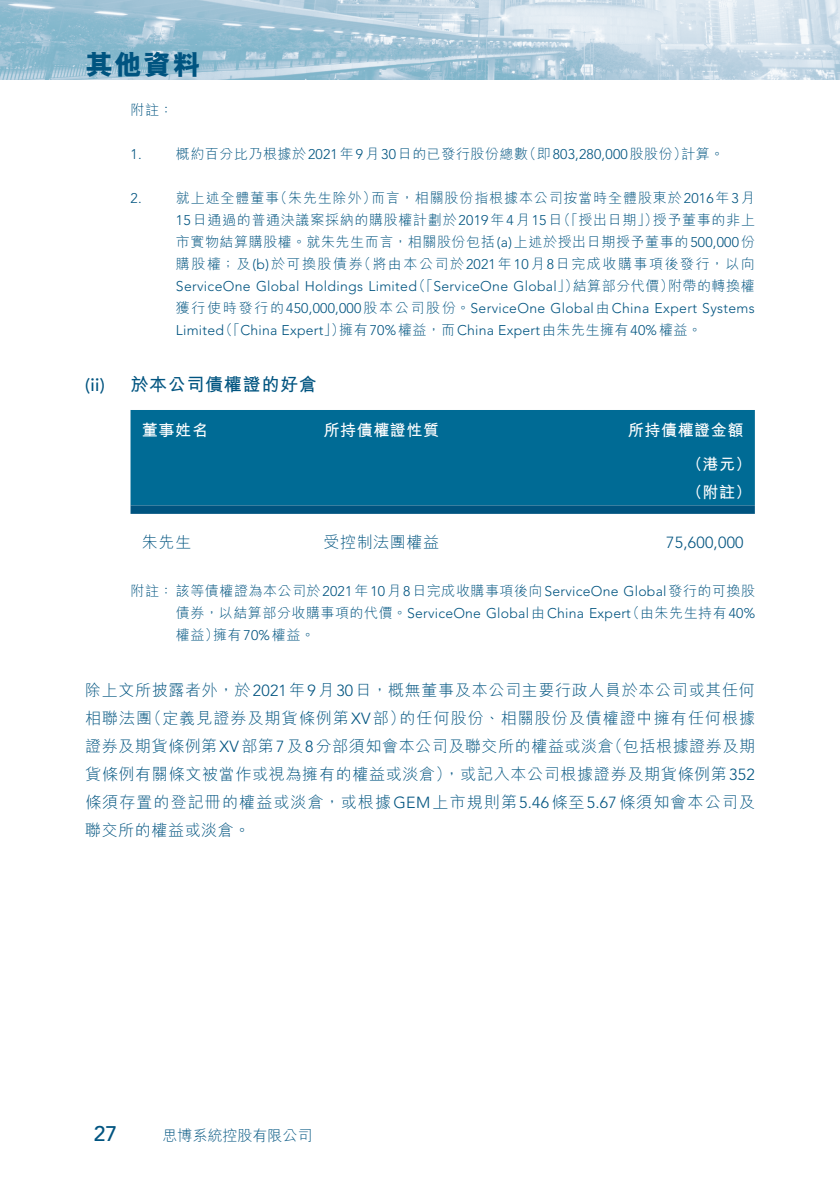
<style>
.page{position:relative;width:840px;height:1191px;background:#fff}
.page>*{position:absolute;margin:0;border:0;box-sizing:border-box;transform-origin:0 0}
.Running_Head{font:800 28px "M Hei HK";color:#005480}
.t1{font:500 21px "Avenir LT Std";color:#005480}
._02_H2{font:700 18px "M Hei HK";letter-spacing:.035em;color:#005480}
._02_H2-2{font:500 18px "Avenir LT Std";color:#005480}
._00_txt{font:300 16px/28px "M Hei HK";letter-spacing:.045em;color:#005480;text-align:right}
._50_Table_txt{font:700 16px "M Hei HK";letter-spacing:.035em;color:#fff}
._00_txt-2{font:300 16px "M Hei HK";letter-spacing:.065em;color:#005480}
._50_Table_txt-2{font:300 16px "Avenir LT Std";letter-spacing:.015em;color:#005480}
._50_Table_txt-3{font:300 16px "M Hei HK";letter-spacing:.035em;color:#005480}
.t2{font:300 15px "M Hei HK";color:#005480}
._06_Notes{font:300 14px "Avenir LT Std";letter-spacing:.025em;color:#005480}
._06_Notes-2{font:300 14px "M Hei HK";letter-spacing:.04em;color:#005480}
._06_Notes-3{font:300 14px "M Hei HK";letter-spacing:.11em;color:#005480}
._06_Notes-4{font:300 14px "M Hei HK";letter-spacing:.06em;color:#005480}
.s1{font-family:"M Hei HK"}
.s2{font-family:"Avenir LT Std"}
</style>
<div class="page">
<img style="left:0;top:0;width:839px;height:79px">
<div style="left:130px;top:410px;width:624px;height:95px;background:#006b95"></div>
<svg style="left:130px;top:505px;width:624px;height:9px;background:#0a5b85"></svg>
<p class="Running_Head" style="left:85px;top:50px;width:117px">其他資料</p>
<p class="_06_Notes-2" style="left:130px;top:102px;width:44px">附註：</p>
<p class="_02_H2-2" style="left:85px;top:374px;width:21px">)i i(</p>
<p class="_06_Notes" style="left:130px;top:145px;width:13px">1.</p>
<p class="_06_Notes" style="left:130px;top:189px;width:13px">2.</p>
<p class="_06_Notes" style="left:522px;top:145px;width:166px"><span class="s1">（即</span>803,280,000<span class="s1">股股份）</span></p>
<p class="_06_Notes-2" style="left:681px;top:146px;width:44px">計算。</p>
<p class="_06_Notes-2" style="left:176px;top:146px;width:353px">概約百分比乃根據於<span class="s2">2021</span>年<span class="s2">9</span>月<span class="s2">30</span>日的已發行股份總數</p>
<p class="_06_Notes-2" style="left:273px;top:190px;width:104px">（朱先生除外）</p>
<p class="_06_Notes-4" style="left:371px;top:190px;width:385px">而言，相關股份指根據本公司按當時全體股東於<span class="s2">2016</span>年<span class="s2">3</span>月</p>
<p class="_06_Notes-4" style="left:176px;top:190px;width:105px">就上述全體董事</p>
<p class="_06_Notes-2" style="left:556px;top:212px;width:103px">（「授出日期」）</p>
<p class="_06_Notes-2" style="left:176px;top:212px;width:388px"><span class="s2">15</span>日通過的普通決議案採納的購股權計劃於<span class="s2">2019</span>年<span class="s2">4</span>月<span class="s2">15</span>日</p>
<p class="_06_Notes-2" style="left:176px;top:234px;width:580px">市實物結算購股權。就朱先生而言，相關股份包括 <span class="s2">)a(</span> 上述於授出日期授予董事的<span class="s2">500,000</span>份</p>
<p class="_06_Notes-3" style="left:357px;top:256px;width:399px">（將由本公司於<span class="s2">2021</span>年<span class="s2">10</span>月<span class="s2">8</span>日完成收購事項後發行，以向</p>
<p class="_06_Notes-2" style="left:652px;top:212px;width:104px">授予董事的非上</p>
<p class="_06_Notes-3" style="left:176px;top:256px;width:188px">購股權；及 <span class="s2">b( )</span>於可換股債券</p>
<p class="_06_Notes" style="left:411px;top:277px;width:168px"><span class="s1">（「</span>ServiceOne Global<span class="s1">」）</span></p>
<p class="_06_Notes-2" style="left:572px;top:278px;width:102px">結算部分代價）</p>
<p class="_06_Notes-2" style="left:667px;top:278px;width:88px">附帶的轉換權</p>
<p class="_06_Notes" style="left:176px;top:277px;width:242px">ServiceOne Global Holdings Limited</p>
<p class="_06_Notes" style="left:176px;top:299px;width:580px"><span class="s1">獲行使時發行的</span>450,000,000<span class="s1">股本公司股份。</span>ServiceOne Global<span class="s1">由</span>China Expert Systems</p>
<p class="_06_Notes" style="left:339px;top:321px;width:364px"><span class="s1">擁有</span>70%<span class="s1">權益，而</span>China Expert<span class="s1">由朱先生擁有</span> 40%<span class="s1">權益。</span></p>
<p class="_06_Notes" style="left:219px;top:321px;width:127px"><span class="s1">（「</span>China Expert<span class="s1">」）</span></p>
<p class="_06_Notes" style="left:176px;top:321px;width:49px">Limited</p>
<p class="_02_H2" style="left:130px;top:371px;width:187px">於本公司債權證的好倉</p>
<p class="_50_Table_txt" style="left:142px;top:418px;width:67px">董事姓名</p>
<p class="_50_Table_txt" style="left:323px;top:418px;width:117px">所持債權證性質</p>
<p class="_50_Table_txt" style="left:627px;top:418px;width:117px">所持債權證金額</p>
<p class="_50_Table_txt" style="left:686px;top:452px;width:67px">（港元(</p>
<p class="_50_Table_txt" style="left:686px;top:480px;width:67px">（附註(</p>
<p class="_50_Table_txt-2" style="left:666px;top:533px;width:79px">75,600,000</p>
<p class="_50_Table_txt-3" style="left:323px;top:534px;width:117px">受控制法團權益</p>
<p class="_50_Table_txt-3" style="left:142px;top:534px;width:51px">朱先生</p>
<p class="_06_Notes-2" style="left:130px;top:584px;width:625px">附註：該等債權證為本公司於<span class="s2">2021</span>年<span class="s2">10</span>月<span class="s2">8</span>日完成收購事項後向<span class="s2">ServiceOne Global</span>發行的可換股</p>
<p class="_06_Notes" style="left:176px;top:605px;width:580px"><span class="s1">債券，以結算部分收購事項的代價。</span>ServiceOne Global<span class="s1">由</span>China Expert<span class="s1">（由朱先生持有</span> 40%</p>
<p class="_06_Notes-2" style="left:213px;top:628px;width:103px">擁有<span class="s2">70%</span>權益。</p>
<p class="_06_Notes-2" style="left:176px;top:628px;width:44px">權益）</p>
<p class="_00_txt" style="left:85px;top:676px;width:671px">除上文所披露者外，於<span class="s2">2021</span>年<span class="s2">9</span>月<span class="s2">30</span>日，概無董事及本公司主要行政人員於本公司或其任何的任何股份、相關股份及債權證中擁有任何根據</p>
<p class="_00_txt-2" style="left:146px;top:710px;width:261px">（定義見證券及期貨條例第<span class="s2">XV</span>部）</p>
<p class="_00_txt" style="left:85px;top:704px;width:69px">相聯法團</p>
<p class="_00_txt" style="left:606px;top:732px;width:150px">（包括根據證券及期</p>
<p class="_00_txt" style="left:85px;top:732px;width:671px;text-align:left">證券及期貨條例第<span class="s2">XV</span>部第<span class="s2">7</span>及<span class="s2">8</span>分部須知會本公司及聯交所的權益或淡倉<br>貨條例有關條文被當作或視為擁有的權益或淡倉，）或記入本公司根據證券及期貨條例第<span class="s2">352</span>條須存置的登記冊的權益或淡倉，或根據<span class="s2">GEM</span>上市規則第<span class="s2">5.46</span>條至<span class="s2">5.67</span>條須知會本公司及聯交所的權益或淡倉。</p>
<p class="t1" style="left:94px;top:1121px;width:25px">27</p>
<p class="t2" style="left:162px;top:1127px;width:151px">思博系統控股有限公司</p>
</div>
